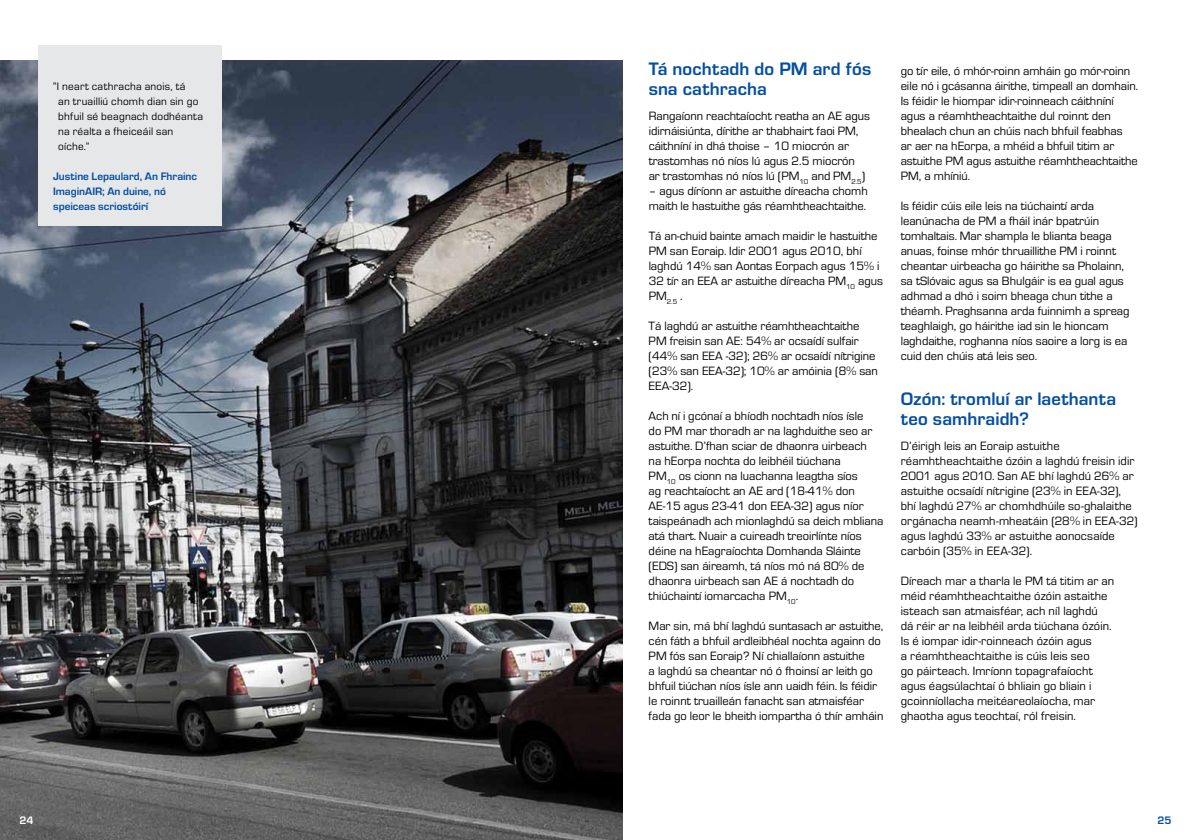
<style>
.page{position:relative;width:1191px;height:840px;background:#fff}
.page>*{position:absolute;margin:0;border:0;box-sizing:border-box;transform-origin:0 0}
.t1{font:700 18.75px/20px "Eurostile OT";letter-spacing:.005em;color:#034ea2}
.t2{font:12.5px/15px "Eurostile OT";color:#000}
.t3{font:11.25px/15px "Eurostile OT";letter-spacing:.02em;color:#000}
.t4{font:700 11.25px/15px "Eurostile OT";color:#034ea2}
.t5{font:700 11.25px "Eurostile OT";color:#fff}
</style>
<div class="page">
<img style="left:0;top:60px;width:622px;height:780px">
<div style="left:38px;top:45px;width:183px;height:180px;background:#e6e7e8"></div>
<p class="t3" style="left:58px;top:79px;width:146px;text-indent:-5px">“I neart cathracha anois, tá<br>an truailliú chomh dian sin go bhfuil sé beagnach dodhéanta na réalta a fheiceáil san oíche.”</p>
<p class="t4" style="left:53px;top:169px;width:145px">Justine Lepaulard, An Fhrainc<br>ImaginAIR; An duine, nó speiceas scriostóirí</p>
<h1 class="t1" style="left:648px;top:59px;width:224px">Tá nochtadh do PM ard fós sna cathracha</h1>
<p class="t2" style="left:648px;top:109px;width:223px">Rangaíonn reachtaíocht reatha an AE agus idirnáisiúnta, dírithe ar thabhairt faoi PM, cáithníní in dhá thoise – 10 miocrón ar trastomhas nó níos lú agus 2.5 miocrón<br>ar trastomhas nó níos lú (PM<sub>10</sub> and PM<sub>2.5</sub>)</p>
<p class="t2" style="left:648px;top:184px;width:221px">– agus díríonn ar astuithe díreacha chomh maith le hastuithe gás réamhtheachtaithe.</p>
<p class="t2" style="left:648px;top:229px;width:236px">Tá an-chuid bainte amach maidir le hastuithe PM san Eoraip. Idir 2001 agus 2010, bhí laghdú 14% san Aontas Eorpach agus 15% i 32 tír an EEA ar astuithe díreacha PM<sub>10</sub> agus PM<sub>2.5</sub> .</p>
<p class="t2" style="left:648px;top:319px;width:231px">Tá laghdú ar astuithe réamhtheachtaithe PM freisin san AE: 54% ar ocsaídí sulfair (44% san EEA -32); 26% ar ocsaídí nítrigine (23% san EEA-32); 10% ar amóinia (8% san EEA‑32).</p>
<p class="t2" style="left:648px;top:409px;width:236px">Ach ní i gcónaí a bhíodh nochtadh níos ísle<br>do PM mar thoradh ar na laghduithe seo ar astuithe. D’fhan sciar de dhaonra uirbeach<br>na hEorpa nochta do leibhéil tiúchana<br>PM<sub>10</sub> os cionn na luachanna leagtha síos<br>ag reachtaíocht an AE ard (18-41% don AE-15 agus 23-41 don EEA-32) agus níor taispeánadh ach mionlaghdú sa deich mbliana atá thart. Nuair a cuireadh treoirlínte níos déine na hEagraíochta Domhanda Sláinte (EDS) san áireamh, tá níos mó ná 80% de dhaonra uirbeach san AE á nochtadh do thiúchaintí iomarcacha PM<sub>10</sub>.</p>
<p class="t2" style="left:648px;top:619px;width:236px">Mar sin, má bhí laghdú suntasach ar astuithe, cén fáth a bhfuil ardleibhéal nochta againn do PM fós san Eoraip? Ní chiallaíonn astuithe<br>a laghdú sa cheantar nó ó fhoinsí ar leith go bhfuil tiúchan níos ísle ann uaidh féin. Is féidir le roinnt truailleán fanacht san atmaisféar fada go leor le bheith iompartha ó thír amháin</p>
<p class="t2" style="left:900px;top:64px;width:239px">go tír eile, ó mhór-roinn amháin go mór-roinn eile nó i gcásanna áirithe, timpeall an domhain.<br>Is féidir le hiompar idir-roinneach cáithníní agus a réamhtheachtaithe dul roinnt den bhealach chun an chúis nach bhfuil feabhas<br>ar aer na hEorpa, a mhéid a bhfuil titim ar astuithe PM agus astuithe réamhtheachtaithe PM, a mhíniú.</p>
<p class="t2" style="left:900px;top:199px;width:230px">Is féidir cúis eile leis na tiúchaintí arda leanúnacha de PM a fháil inár bpatrúin tomhaltais. Mar shampla le blianta beaga anuas, foinse mhór thruaillithe PM i roinnt cheantar uirbeacha go háirithe sa Pholainn, sa tSlóvaic agus sa Bhulgáir is ea gual agus adhmad a dhó i soirn bheaga chun tithe a théamh. Praghsanna arda fuinnimh a spreag teaghlaigh, go háirithe iad sin le hioncam laghdaithe, roghanna níos saoire a lorg is ea cuid den chúis atá leis seo.</p>
<h1 class="t1" style="left:900px;top:389px;width:217px">Ozón: tromluí ar laethanta teo samhraidh?</h1>
<p class="t2" style="left:900px;top:439px;width:238px">D’éirigh leis an Eoraip astuithe réamhtheachtaithe ózóin a laghdú freisin idir 2001 agus 2010. San AE bhí laghdú 26% ar astuithe ocsaídí nítrigine (23% in EEA-32), bhí laghdú 27% ar chomhdhúile so-ghalaithe orgánacha neamh-mheatáin (28% in EEA-32) agus laghdú 33% ar astuithe aonocsaíde carbóin (35% in EEA-32).</p>
<p class="t2" style="left:900px;top:574px;width:215px">Díreach mar a tharla le PM tá titim ar an méid réamhtheachtaithe ózóin astaithe isteach san atmaisféar, ach níl laghdú<br>dá réir ar na leibhéil arda tiúchana ózóin.<br>Is é iompar idir-roinneach ózóin agus<br>a réamhtheachtaithe is cúis leis seo<br>go páirteach. Imríonn topagrafaíocht agus éagsúlachtaí ó bhliain go bliain i gcoinníollacha meitéareolaíocha, mar ghaotha agus teochtaí, ról freisin.</p>
<p class="t5" style="left:20px;top:814px;width:16px">24</p>
<p class="t4" style="left:1157px;top:812px;width:16px">25</p>
</div>
